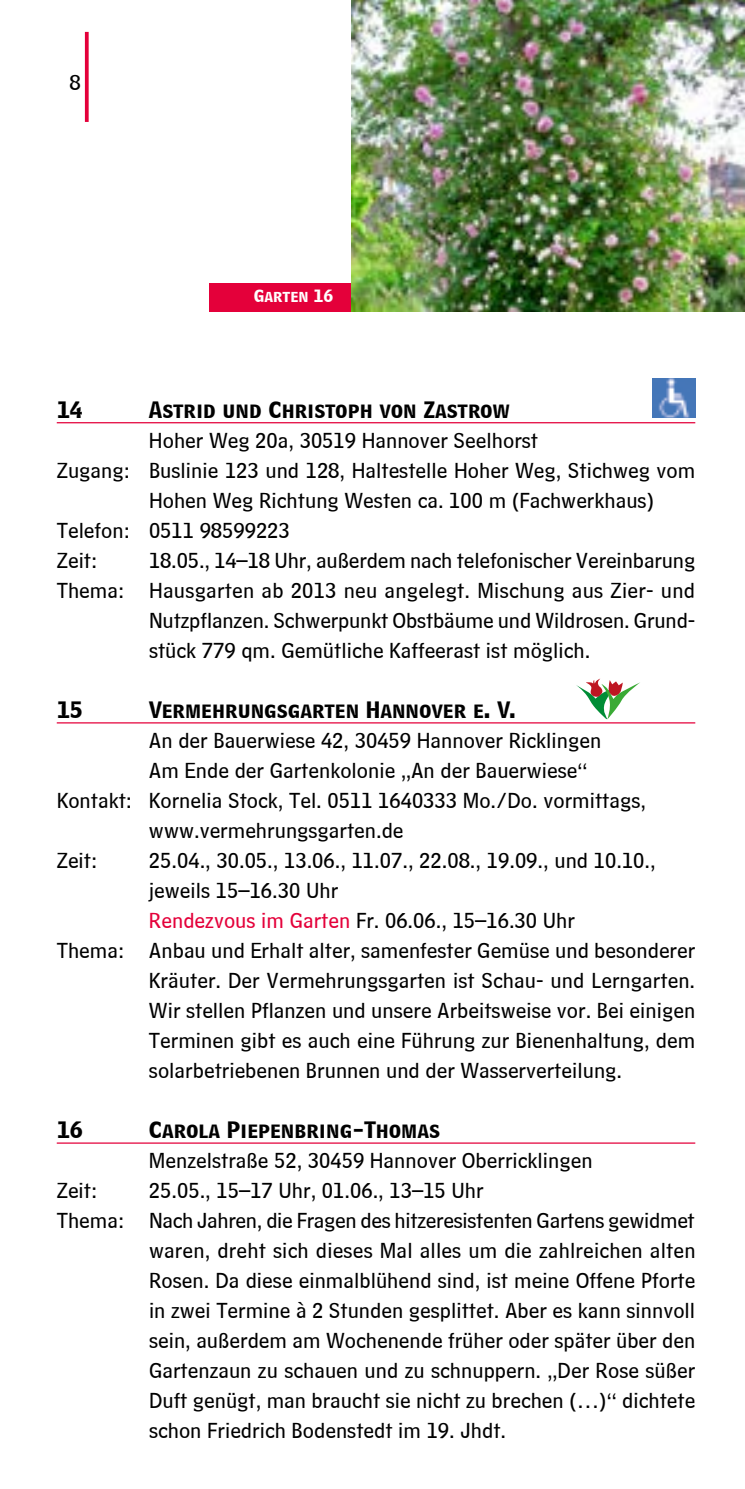
<style>
.page{position:relative;width:745px;height:1489px;background:#fff}
.page>*{position:absolute;margin:0;border:0;box-sizing:border-box;transform-origin:0 0}
.t1{font:22.5px "HM Text";color:#000}
.t2{font:20px "HM Big Caps";color:#000}
.t3{font:15px "HM Big Caps";color:#fff}
.s1{color:#e4003a}
</style>
<div class="page">
<img style="left:744px;top:0;width:1px;height:312px">
<hr style="left:57px;top:422px;width:637px;height:1px;background:#e4003a">
<hr style="left:57px;top:722px;width:637px;height:1px;background:#e4003a">
<hr style="left:57px;top:1142px;width:637px;height:1px;background:#e4003a">
<img style="left:652px;top:378px;width:42px;height:40px">
<svg style="left:576px;top:678px;width:64px;height:41px"></svg>
<img style="left:351px;top:0;width:393px;height:312px">
<div style="left:209px;top:283px;width:142px;height:29px;background:#e4003a"></div>
<svg style="left:85px;top:32px;width:4px;height:90px"></svg>
<p class="t1" style="left:69px;top:62px;width:13px">8</p>
<p class="t3" style="left:254px;top:284px;width:81px">Garten 16</p>
<p class="t2" style="left:57px;top:393px;width:28px">14</p>
<p class="t2" style="left:149px;top:393px;width:362px">Astrid und Christoph von Zastrow</p>
<p class="t1" style="left:149px;top:420px;width:390px">Hoher Weg 20a, 30519 Hannover Seelhorst</p>
<p class="t1" style="left:57px;top:450px;width:639px">Zugang: Buslinie 123 und 128, Haltestelle Hoher Weg, Stichweg vom</p>
<p class="t1" style="left:149px;top:480px;width:506px">Hohen Weg Richtung Westen ca. 100 m (Fachwerkhaus)</p>
<p class="t1" style="left:57px;top:510px;width:234px">Telefon: 0511 98599223</p>
<p class="t1" style="left:57px;top:540px;width:42px">Zeit:</p>
<p class="t1" style="left:149px;top:540px;width:547px">18.05., 14–18 Uhr, außerdem nach telefonischer Vereinbarung</p>
<p class="t1" style="left:57px;top:570px;width:639px">Thema: Hausgarten ab 2013 neu angelegt. Mischung aus Zier- und</p>
<p class="t1" style="left:149px;top:600px;width:547px">Nutzpflanzen. Schwerpunkt Obstbäume und Wildrosen. Grund-</p>
<p class="t1" style="left:149px;top:630px;width:442px">stück 779 qm. Gemütliche Kaffeerast ist möglich.</p>
<p class="t2" style="left:57px;top:693px;width:28px">15</p>
<p class="t2" style="left:149px;top:693px;width:368px">Vermehrungsgarten Hannover e. V.</p>
<p class="t1" style="left:149px;top:720px;width:453px">An der Bauerwiese 42, 30459 Hannover Ricklingen</p>
<p class="t1" style="left:149px;top:750px;width:439px">Am Ende der Gartenkolonie „An der Bauerwiese“</p>
<p class="t1" style="left:57px;top:780px;width:590px">Kontakt: Kornelia Stock, Tel. 0511 1640333 Mo./Do. vormittags,</p>
<p class="t1" style="left:149px;top:810px;width:256px">www.vermehrungsgarten.de</p>
<p class="t1" style="left:57px;top:840px;width:42px">Zeit:</p>
<p class="t1" style="left:149px;top:840px;width:508px">25.04., 30.05., 13.06., 11.07., 22.08., 19.09., und 10.10.,</p>
<p class="t1" style="left:149px;top:870px;width:191px">jeweils 15–16.30 Uhr</p>
<p class="t1" style="left:149px;top:900px;width:427px"><span class="s1">Rendezvous im Garten</span> Fr. 06.06., 15–16.30 Uhr</p>
<p class="t1" style="left:57px;top:930px;width:639px">Thema: Anbau und Erhalt alter, samenfester Gemüse und besonderer</p>
<p class="t1" style="left:149px;top:960px;width:547px">Kräuter. Der Vermehrungsgarten ist Schau- und Lerngarten.</p>
<p class="t1" style="left:149px;top:990px;width:547px">Wir stellen Pflanzen und unsere Arbeitsweise vor. Bei einigen</p>
<p class="t1" style="left:149px;top:1020px;width:547px">Terminen gibt es auch eine Führung zur Bienenhaltung, dem</p>
<p class="t1" style="left:149px;top:1050px;width:474px">solarbetriebenen Brunnen und der Wasserverteilung.</p>
<p class="t2" style="left:57px;top:1113px;width:28px">16</p>
<p class="t2" style="left:149px;top:1113px;width:292px">Carola Piepenbring-Thomas</p>
<p class="t1" style="left:149px;top:1140px;width:445px">Menzelstraße 52, 30459 Hannover Oberricklingen</p>
<p class="t1" style="left:57px;top:1170px;width:42px">Zeit:</p>
<p class="t1" style="left:149px;top:1170px;width:336px">25.05., 15–17 Uhr, 01.06., 13–15 Uhr</p>
<p class="t1" style="left:57px;top:1200px;width:639px">Thema: Nach Jahren, die Fragen des hitzeresistenten Gartens gewidmet</p>
<p class="t1" style="left:149px;top:1230px;width:547px">waren, dreht sich dieses Mal alles um die zahlreichen alten</p>
<p class="t1" style="left:149px;top:1260px;width:547px">Rosen. Da diese einmalblühend sind, ist meine Offene Pforte</p>
<p class="t1" style="left:149px;top:1290px;width:547px">in zwei Termine à 2 Stunden gesplittet. Aber es kann sinnvoll</p>
<p class="t1" style="left:149px;top:1320px;width:547px">sein, außerdem am Wochenende früher oder später über den</p>
<p class="t1" style="left:149px;top:1350px;width:547px">Gartenzaun zu schauen und zu schnuppern. „Der Rose süßer</p>
<p class="t1" style="left:149px;top:1380px;width:547px">Duft genügt, man braucht sie nicht zu brechen (…)“ dichtete</p>
<p class="t1" style="left:149px;top:1410px;width:358px">schon Friedrich Bodenstedt im 19. Jhdt.</p>
</div>
